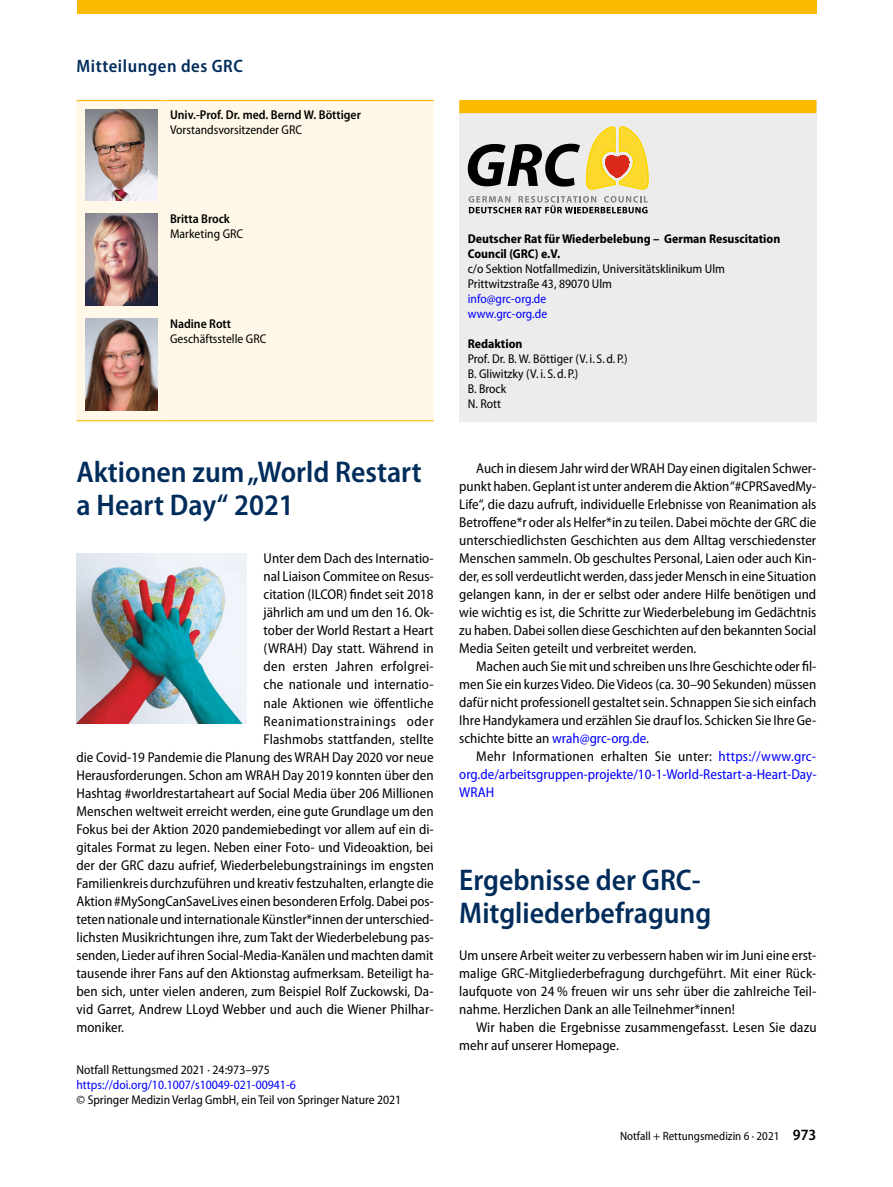
<style>
.page{position:relative;width:893px;height:1187px;background:#fff}
.page>*{position:absolute;margin:0;border:0;box-sizing:border-box;transform-origin:0 0}
.t1{font:600 semi-condensed 30px/33px "Myriad Pro";color:#002c5b}
.t2{font:600 semi-condensed 18px "Myriad Pro";letter-spacing:.03em;color:#002c5b}
.t3{font:semi-condensed 14.25px/18px "Myriad Pro";color:#000;text-align:justify}
.t4{font:semi-condensed 14.25px/18px "Myriad Pro";color:#00f;text-align:justify}
.t5{font:semi-condensed 14.25px "Myriad Pro";letter-spacing:.02em;color:#000}
.t6{font:semi-condensed 14.25px "Myriad Pro";letter-spacing:.035em;color:#000}
.t7{font:semi-condensed 12.75px/15px "Myriad Pro";color:#000}
.t8{font:700 semi-condensed 12.75px/15px "Myriad Pro";color:#000}
.t9{font:semi-condensed 12.75px/15px "Myriad Pro";color:#00f}
.t10{font:600 semi-condensed 12.75px "Myriad Pro";color:#000}
.t11{font:semi-condensed 12px "Myriad Pro";color:#000}
.s1{color:#00f}
.s2{color:#000}
.s3{font-weight:600;font-size:15.75px}
</style>
<div class="page">
<img style="left:77px;top:553px;width:170px;height:171px">
<div style="left:77px;top:101px;width:357px;height:319px;background:#fff8e8"></div>
<hr style="left:162px;top:100px;width:272px;height:1px;background:#fbba00">
<hr style="left:77px;top:100px;width:85px;height:1px;background:#fbba00">
<hr style="left:162px;top:420px;width:272px;height:1px;background:#fbba00">
<hr style="left:77px;top:420px;width:85px;height:1px;background:#fbba00">
<img style="left:85px;top:109px;width:72px;height:92px">
<img style="left:85px;top:214px;width:72px;height:91px">
<img style="left:85px;top:318px;width:72px;height:92px">
<div style="left:459px;top:100px;width:357px;height:321px;background:#ececec"></div>
<div style="left:459px;top:100px;width:357px;height:13px;background:#fbba00"></div>
<svg style="left:469px;top:196px;width:179px;height:17px"></svg>
<svg style="left:586px;top:126px;width:63px;height:64px"></svg>
<svg style="left:468px;top:144px;width:112px;height:42px"></svg>
<div style="left:77px;top:0;width:739px;height:13px;background:#fbba00"></div>
<p class="t2" style="left:77px;top:56px;width:168px">Mitteilungen des GRC</p>
<p class="t10" style="left:170px;top:107px;width:192px">Univ.-Prof. Dr. med. Bernd W. Böttiger</p>
<p class="t7" style="left:170px;top:122px;width:133px">Vorstandsvorsitzender GRC</p>
<p class="t10" style="left:170px;top:212px;width:61px">Britta Brock</p>
<p class="t7" style="left:170px;top:227px;width:75px">Marketing GRC</p>
<p class="t10" style="left:170px;top:316px;width:62px">Nadine Rott</p>
<p class="t7" style="left:170px;top:331px;width:98px">Geschäftsstelle GRC</p>
<h1 class="t1" style="left:77px;top:456px;width:347px">Aktionen zum „World Restart a Heart Day“ 2021</h1>
<p class="t3" style="left:264px;top:550px;width:172px">Unter dem Dach des Internatio-</p>
<p class="t3" style="left:264px;top:568px;width:172px">nal Liaison Commitee on Resus-</p>
<p class="t3" style="left:264px;top:586px;width:172px">citation (ILCOR) findet seit 2018</p>
<p class="t3" style="left:264px;top:604px;width:172px">jährlich am und um den 16. Ok-</p>
<p class="t3" style="left:264px;top:622px;width:172px">tober der World Restart a Heart</p>
<p class="t3" style="left:264px;top:640px;width:172px">(WRAH) Day statt. Während in</p>
<p class="t5" style="left:264px;top:659px;width:172px">den ersten Jahren erfolgrei-</p>
<p class="t3" style="left:264px;top:676px;width:172px">che nationale und internatio-</p>
<p class="t3" style="left:264px;top:694px;width:172px">nale Aktionen wie öffentliche</p>
<p class="t6" style="left:264px;top:713px;width:171px">Reanimationstrainings oder</p>
<p class="t3" style="left:264px;top:730px;width:172px">Flashmobs stattfanden, stellte</p>
<p class="t3" style="left:77px;top:748px;width:359px">die Covid-19 Pandemie die Planung des WRAH Day 2020 vor neue</p>
<p class="t3" style="left:77px;top:766px;width:359px">Herausforderungen. Schon am WRAH Day 2019 konnten über den</p>
<p class="t3" style="left:77px;top:784px;width:359px">Hashtag #worldrestartaheart auf Social Media über 206 Millionen</p>
<p class="t3" style="left:77px;top:802px;width:359px">Menschen weltweit erreicht werden, eine gute Grundlage um den</p>
<p class="t3" style="left:77px;top:820px;width:359px">Fokus bei der Aktion 2020 pandemiebedingt vor allem auf ein di-</p>
<p class="t3" style="left:77px;top:838px;width:358px">gitales Format zu legen. Neben einer Foto- und Videoaktion, bei</p>
<p class="t3" style="left:77px;top:856px;width:359px">der der GRC dazu aufrief, Wiederbelebungstrainings im engsten</p>
<p class="t3" style="left:77px;top:874px;width:359px">Familienkreis durchzuführen und kreativ festzuhalten, erlangte die</p>
<p class="t3" style="left:77px;top:892px;width:359px">Aktion #MySongCanSaveLives einen besonderen Erfolg. Dabei pos-</p>
<p class="t3" style="left:77px;top:910px;width:359px">teten nationale und internationale Künstler*innen der unterschied-</p>
<p class="t3" style="left:77px;top:928px;width:359px">lichsten Musikrichtungen ihre, zum Takt der Wiederbelebung pas-</p>
<p class="t3" style="left:77px;top:946px;width:359px">senden, Lieder auf ihren Social-Media-Kanälen und machten damit</p>
<p class="t3" style="left:77px;top:964px;width:359px">tausende ihrer Fans auf den Aktionstag aufmerksam. Beteiligt ha-</p>
<p class="t3" style="left:77px;top:982px;width:359px">ben sich, unter vielen anderen, zum Beispiel Rolf Zuckowski, Da-</p>
<p class="t3" style="left:77px;top:1000px;width:359px">vid Garret, Andrew LLoyd Webber und auch die Wiener Philhar-</p>
<p class="t3" style="left:77px;top:1018px;width:49px">moniker.</p>
<p class="t7" style="left:77px;top:1062px;width:195px">Notfall Rettungsmed 2021 · 24:973–975</p>
<p class="t9" style="left:77px;top:1077px;width:221px">https://doi.org/10.1007/s10049-021-00941-6</p>
<p class="t7" style="left:77px;top:1092px;width:326px">© Springer Medizin Verlag GmbH, ein Teil von Springer Nature 2021</p>
<p class="t8" style="left:468px;top:232px;width:314px">Deutscher Rat für Wiederbelebung – German Resuscitation<br>Council (GRC) e.V.</p>
<p class="t7" style="left:468px;top:262px;width:259px">c/o Sektion Notfallmedizin, Universitätsklinikum Ulm<br>Prittwitzstraße 43, 89070 Ulm</p>
<p class="t9" style="left:468px;top:292px;width:81px">info@grc-org.de www.grc-org.de</p>
<p class="t8" style="left:468px;top:336px;width:56px">Redaktion</p>
<p class="t7" style="left:468px;top:352px;width:161px">Prof. Dr. B. W. Böttiger (V. i. S.d. P.)<br>B. Gliwitzky (V. i. S.d. P.)<br>B. Brock<br>N. Rott</p>
<p class="t3" style="left:459px;top:460px;width:359px;text-indent:17px">Auch in diesem Jahr wird der WRAH Day einen digitalen Schwer&shy;punkt haben. Geplant ist unter anderem die Aktion “#CPRSavedMy-Life“, die dazu aufruft, individuelle Erlebnisse von Reanimation als Betroffene*r oder als Helfer*in zu teilen. Dabei möchte der GRC die unterschiedlichsten Geschichten aus dem Alltag verschiedenster Menschen sammeln. Ob geschultes Personal, Laien oder auch Kin&shy;der, es soll verdeutlicht werden, dass jeder Mensch in eine Situation gelangen kann, in der er selbst oder andere Hilfe benötigen und wie wichtig es ist, die Schritte zur Wiederbelebung im Gedächtnis zu haben. Dabei sollen diese Geschichten auf den bekannten Social Media Seiten geteilt und verbreitet werden.</p>
<p class="t3" style="left:459px;top:658px;width:359px;text-indent:17px">Machen auch Sie mit und schreiben uns Ihre Geschichte oder fil&shy;men Sie ein kurzes Video. Die Videos (ca. 30–90 Sekunden) müssen dafür nicht professionell gestaltet sein. Schnappen Sie sich einfach Ihre Handykamera und erzählen Sie drauf los. Schicken Sie Ihre Ge&shy;schichte bitte an <span class="s1">wrah@grc-org.de</span>.</p>
<p class="t4" style="left:459px;top:748px;width:359px;text-indent:17px"><span class="s2">Mehr Informationen erhalten Sie unter:</span> https://www.grc&shy;org.de/arbeitsgruppen-projekte/10-1-World-Restart-a-Heart-Day-WRAH</p>
<h1 class="t1" style="left:459px;top:864px;width:254px">Ergebnisse der GRC-<br>Mitgliederbefragung</h1>
<p class="t3" style="left:459px;top:946px;width:359px">Um unsere Arbeit weiter zu verbessern haben wir im Juni eine erst&shy;malige GRC-Mitgliederbefragung durchgeführt. Mit einer Rück&shy;laufquote von 24 % freuen wir uns sehr über die zahlreiche Teil&shy;nahme. Herzlichen Dank an alle Teilnehmer*innen!</p>
<p class="t3" style="left:459px;top:1018px;width:359px;text-indent:17px">Wir haben die Ergebnisse zusammengefasst. Lesen Sie dazu mehr auf unserer Homepage.</p>
<p class="t11" style="left:620px;top:1129px;width:198px">Notfall + Rettungsmedizin 6 · 2021 <span class="s3">973</span></p>
</div>
